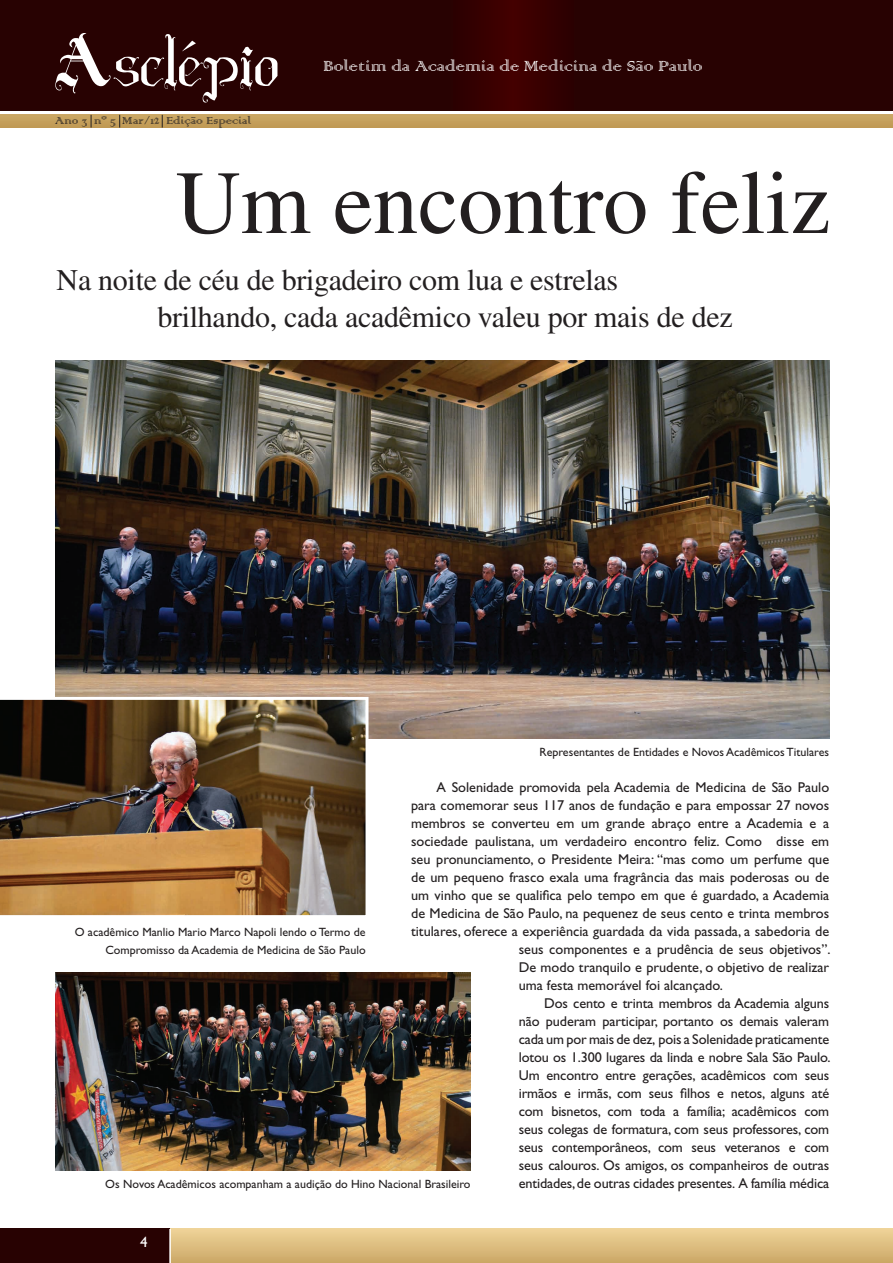
<style>
.page{position:relative;width:893px;height:1263px;background:#fff}
.page>*{position:absolute;margin:0;border:0;box-sizing:border-box;transform-origin:0 0}
.t1{font:90px "Times";color:#231f20}
.t2{font:30px/36px "Times";letter-spacing:-.01em;color:#231f20}
.t3{font:19.5px "Colonna";color:#fff}
.t4{font:15px "Gill Sans";color:#fff}
.t5{font:14.25px "Gill Sans";color:#231f20}
.t6{font:13.5px "Colonna";color:#231f20}
.t7{font:12px/18px "Gill Sans";color:#231f20;text-align:right}
</style>
<div class="page">
<div style="left:0;top:115px;width:893px;height:13px;background:#c49f5b"></div>
<svg style="left:0;top:0;width:893px;height:111px;background:#2a0101"></svg>
<svg style="left:91px;top:115px;width:1px;height:13px"></svg>
<svg style="left:119px;top:115px;width:1px;height:13px"></svg>
<svg style="left:55px;top:33px;width:222px;height:70px;background:#4d2e2e"></svg>
<div style="left:170px;top:1229px;width:723px;height:34px;background:linear-gradient(to bottom,#efd399,#cca968)"></div>
<div style="left:0;top:1229px;width:169px;height:34px;background:#280202"></div>
<hr style="left:169px;top:1229px;width:2px;height:34px;background:#fff">
<svg style="left:162px;top:115px;width:1px;height:13px"></svg>
<img style="left:55px;top:360px;width:774px;height:378px">
<img style="left:0;top:697px;width:368px;height:219px">
<img style="left:55px;top:972px;width:416px;height:198px">
<p class="t6" style="left:55px;top:112px;width:198px">Ano 3 nº 5 Mar/12 Edição Especial</p>
<h3 class="t3" style="left:323px;top:54px;width:381px">Boletim da Academia de Medicina de São Paulo</h3>
<h1 class="t1" style="left:176px;top:152px;width:656px">Um encontro feliz</h1>
<h2 class="t2" style="left:157px;top:262px;width:577px;text-indent:-101px">Na noite de céu de brigadeiro com lua e estrelas brilhando, cada acadêmico valeu por mais de dez</h2>
<p class="t7" style="left:539px;top:743px;width:291px">Representantes de Entidades e Novos Acadêmicos Titulares</p>
<p class="t5" style="left:437px;top:779px;width:394px">A Solenidade promovida pela Academia de Medicina de São Paulo</p>
<p class="t5" style="left:411px;top:797px;width:420px">para comemorar seus 117 anos de fundação e para empossar 27 novos</p>
<p class="t5" style="left:411px;top:815px;width:420px">membros se converteu em um grande abraço entre a Academia e a</p>
<p class="t5" style="left:411px;top:833px;width:420px">sociedade paulistana, um verdadeiro encontro feliz. Como disse em</p>
<p class="t5" style="left:411px;top:851px;width:420px">seu pronunciamento, o Presidente Meira: “mas como um perfume que</p>
<p class="t5" style="left:411px;top:869px;width:420px">de um pequeno frasco exala uma fragrância das mais poderosas ou de</p>
<p class="t5" style="left:411px;top:887px;width:420px">um vinho que se qualifica pelo tempo em que é guardado, a Academia</p>
<p class="t5" style="left:411px;top:905px;width:420px">de Medicina de São Paulo, na pequenez de seus cento e trinta membros</p>
<p class="t5" style="left:411px;top:923px;width:420px">titulares, oferece a experiência guardada da vida passada, a sabedoria de</p>
<p class="t5" style="left:519px;top:941px;width:313px">seus componentes e a prudência de seus objetivos”.</p>
<p class="t5" style="left:519px;top:959px;width:312px">De modo tranquilo e prudente, o objetivo de realizar</p>
<p class="t5" style="left:519px;top:977px;width:206px">uma festa memorável foi alcançado.</p>
<p class="t5" style="left:544px;top:995px;width:286px">Dos cento e trinta membros da Academia alguns</p>
<p class="t5" style="left:519px;top:1013px;width:312px">não puderam participar, portanto os demais valeram</p>
<p class="t5" style="left:519px;top:1031px;width:312px">cada um por mais de dez, pois a Solenidade praticamente</p>
<p class="t5" style="left:519px;top:1049px;width:313px">lotou os 1.300 lugares da linda e nobre Sala São Paulo.</p>
<p class="t5" style="left:519px;top:1067px;width:312px">Um encontro entre gerações, acadêmicos com seus</p>
<p class="t5" style="left:519px;top:1085px;width:312px">irmãos e irmãs, com seus filhos e netos, alguns até</p>
<p class="t5" style="left:519px;top:1103px;width:312px">com bisnetos, com toda a família; acadêmicos com</p>
<p class="t5" style="left:519px;top:1121px;width:312px">seus colegas de formatura, com seus professores, com</p>
<p class="t5" style="left:519px;top:1139px;width:312px">seus contemporâneos, com seus veteranos e com</p>
<p class="t5" style="left:519px;top:1157px;width:312px">seus calouros. Os amigos, os companheiros de outras</p>
<p class="t5" style="left:519px;top:1175px;width:312px">entidades, de outras cidades presentes. A família médica</p>
<p class="t7" style="left:75px;top:923px;width:292px">O acadêmico Manlio Mario Marco Napoli lendo o Termo de<br>Compromisso da Academia de Medicina de São Paulo</p>
<p class="t7" style="left:105px;top:1175px;width:367px">Os Novos Acadêmicos acompanham a audição do Hino Nacional Brasileiro</p>
<p class="t4" style="left:140px;top:1233px;width:9px">4</p>
</div>
